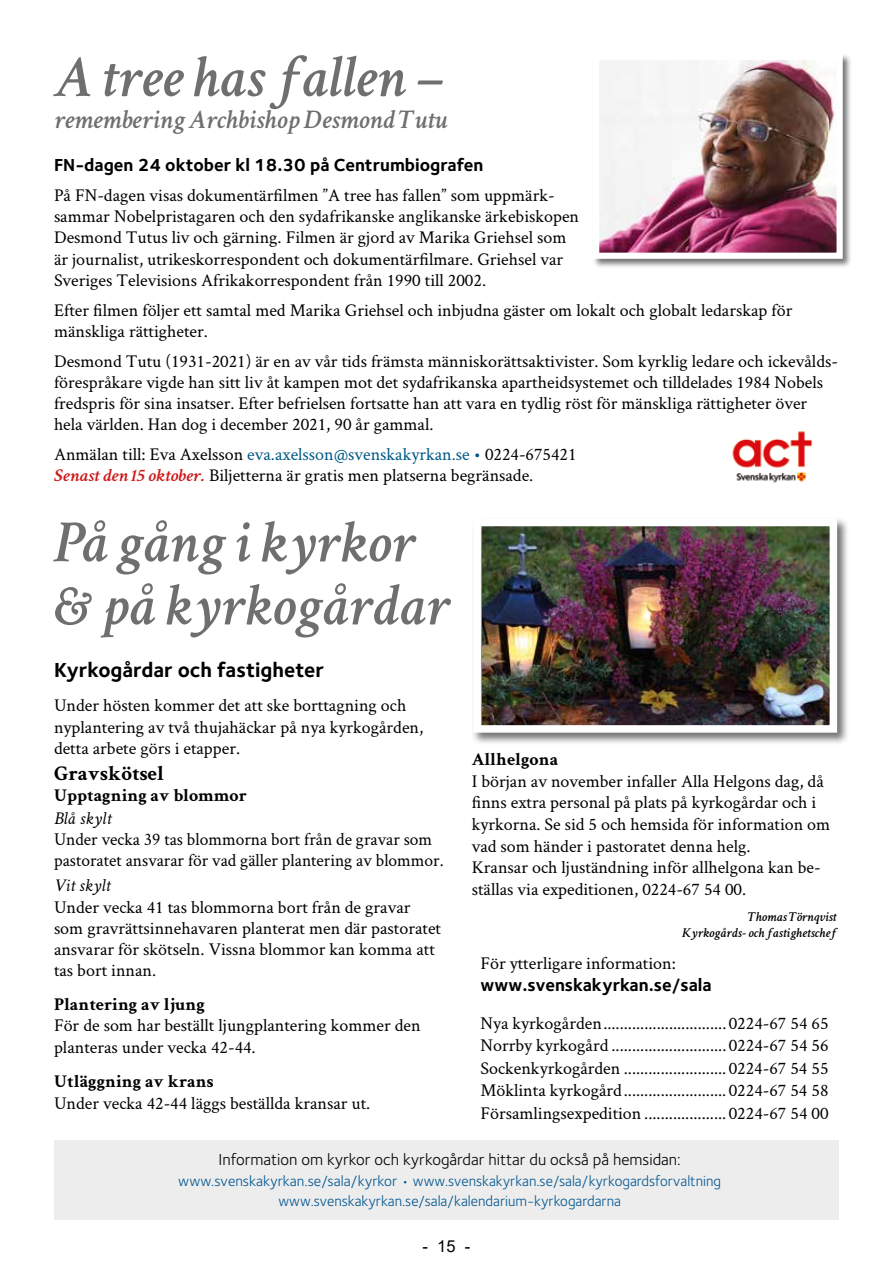
<style>
.page{position:relative;width:893px;height:1263px;background:#fff}
.page>*{position:absolute;margin:0;border:0;box-sizing:border-box;transform-origin:0 0}
.t1{font:italic 600 60px/63px "Crimson Svk";color:#706f6f}
.t2{font:italic 600 27px "Crimson Svk";color:#706f6f}
.t3{font:700 21px "Foundry Sterling OT3";color:#000}
.t4{font:700 21px "Crimson Svk";color:#000}
.t5{font:18px/21px "Crimson Svk";color:#000}
.t6{font:700 18px "Foundry Sterling OT3";color:#000}
.t7{font:700 18px "Crimson Svk";color:#000}
.t8{font:italic 18px "Crimson Svk";color:#000}
.t9{font:16.5px "Foundry Sterling OT3";color:#000}
.t10{font:16.5px "Arial";color:#000}
.t11{font:15px/19.5px "Foundry Sterling OT3";color:#005590;text-align:center}
.t12{font:italic 600 13.5px/16.2px "Crimson Svk";color:#000;text-align:right}
.s1{color:#005984}
.s2{font-weight:600;font-style:italic;color:#cd1719}
</style>
<div class="page">
<div style="left:54px;top:1140px;width:785px;height:80px;background:#ededed"></div>
<div style="left:472px;top:517px;width:378px;height:228px;background:#000;opacity:.55"></div>
<img style="left:482px;top:528px;width:346px;height:196px">
<div style="left:473px;top:519px;width:364px;height:214px;border:8px solid #fff"></div>
<div style="left:592px;top:53px;width:261px;height:216px;background:#000;opacity:.55"></div>
<img style="left:600px;top:61px;width:236px;height:191px">
<div style="left:593px;top:54px;width:250px;height:205px;border:6px solid #fff"></div>
<img style="left:732px;top:431px;width:81px;height:52px">
<h1 class="t1" style="left:54px;top:41px;width:393px">A tree has fallen –</h1>
<h2 class="t2" style="left:54px;top:101px;width:395px">remembering Archbishop Desmond Tutu</h2>
<p class="t6" style="left:54px;top:151px;width:431px">FN-dagen 24 oktober kl 18.30 på Centrumbiografen</p>
<p class="t5" style="left:54px;top:185px;width:527px">På FN-dagen visas dokumentärfilmen ”A tree has fallen” som uppmärk&shy;sammar Nobelpristagaren och den sydafrikanske anglikanske ärkebiskopen Desmond Tutus liv och gärning. Filmen är gjord av Marika Griehsel som är journalist, utrikeskorrespondent och dokumentärfilmare. Griehsel var Sveriges Televisions Afrikakorrespondent från 1990 till 2002.</p>
<p class="t5" style="left:54px;top:299px;width:740px">Efter filmen följer ett samtal med Marika Griehsel och inbjudna gäster om lokalt och globalt ledarskap för mänskliga rättigheter.</p>
<p class="t5" style="left:54px;top:350px;width:785px">Desmond Tutu (1931-2021) är en av vår tids främsta människorättsaktivister. Som kyrklig ledare och ickevålds&shy;förespråkare vigde han sitt liv åt kampen mot det sydafrikanska apartheidsystemet och tilldelades 1984 Nobels fredspris för sina insatser. Efter befrielsen fortsatte han att vara en tydlig röst för mänskliga rättigheter över hela världen. Han dog i december 2021, 90 år gammal.</p>
<p class="t5" style="left:54px;top:443px;width:524px">Anmälan till: Eva Axelsson <span class="s1">eva.axelsson@svenskakyrkan.se •</span> 0224-675421<br><span class="s2">Senast den 15 oktober.</span> Biljetterna är gratis men platserna begränsade.</p>
<h1 class="t1" style="left:54px;top:506px;width:397px">På gång i kyrkor &amp; på kyrkogårdar</h1>
<p class="t3" style="left:54px;top:653px;width:272px">Kyrkogårdar och fastigheter</p>
<p class="t5" style="left:54px;top:694px;width:371px;line-height:21.6px">Under hösten kommer det att ske borttagning och nyplantering av två thujahäckar på nya kyrkogården, detta arbete görs i etapper.</p>
<p class="t4" style="left:54px;top:760px;width:111px">Gravskötsel</p>
<p class="t7" style="left:54px;top:784px;width:194px">Upptagning av blommor</p>
<p class="t8" style="left:54px;top:808px;width:58px">Blå skylt</p>
<p class="t5" style="left:54px;top:828px;width:391px">Under vecka 39 tas blommorna bort från de gravar som pastoratet ansvarar för vad gäller plantering av blommor.</p>
<p class="t8" style="left:54px;top:875px;width:58px">Vit skylt</p>
<p class="t5" style="left:54px;top:895px;width:389px">Under vecka 41 tas blommorna bort från de gravar som gravrättsinnehavaren planterat men där pastoratet ansvarar för skötseln. Vissna blommor kan komma att tas bort innan.</p>
<p class="t7" style="left:54px;top:993px;width:152px">Plantering av ljung</p>
<p class="t5" style="left:54px;top:1014px;width:368px;line-height:21.6px">För de som har beställt ljungplantering kommer den planteras under vecka 42-44.</p>
<p class="t7" style="left:54px;top:1070px;width:161px">Utläggning av krans</p>
<p class="t5" style="left:54px;top:1092px;width:318px">Under vecka 42-44 läggs beställda kransar ut.</p>
<p class="t7" style="left:472px;top:748px;width:88px">Allhelgona</p>
<p class="t5" style="left:472px;top:769px;width:360px;line-height:21.6px">I början av november infaller Alla Helgons dag, då finns extra personal på plats på kyrkogårdar och i kyrkorna. Se sid 5 och hemsida för information om vad som händer i pastoratet denna helg.<br>Kransar och ljuständning inför allhelgona kan be&shy;ställas via expeditionen, 0224-67 54 00.</p>
<p class="t12" style="left:682px;top:908px;width:156px">Thomas Törnqvist<br>Kyrkogårds- och fastighetschef</p>
<p class="t5" style="left:480px;top:952px;width:197px">För ytterligare information:</p>
<p class="t6" style="left:480px;top:971px;width:233px">www.svenskakyrkan.se/sala</p>
<p class="t5" style="left:480px;top:1011px;width:350px;line-height:22.5px;text-align:justify">Nya kyrkogården.............................. 0224-67 54 65<br>Norrby kyrkogård ............................ 0224-67 54 56<br>Sockenkyrkogården ......................... 0224-67 54 55<br>Möklinta kyrkogård......................... 0224-67 54 58<br>Församlingsexpedition .................... 0224-67 54 00</p>
<p class="t9" style="left:219px;top:1148px;width:464px">Information om kyrkor och kyrkogårdar hittar du också på hemsidan:</p>
<p class="t11" style="left:178px;top:1170px;width:544px">www.svenskakyrkan.se/sala/kyrkor • www.svenskakyrkan.se/sala/kyrkogardsforvaltning www.svenskakyrkan.se/sala/kalendarium-kyrkogardarna</p>
<p class="t10" style="left:423px;top:1234px;width:49px">- 15 -</p>
</div>
